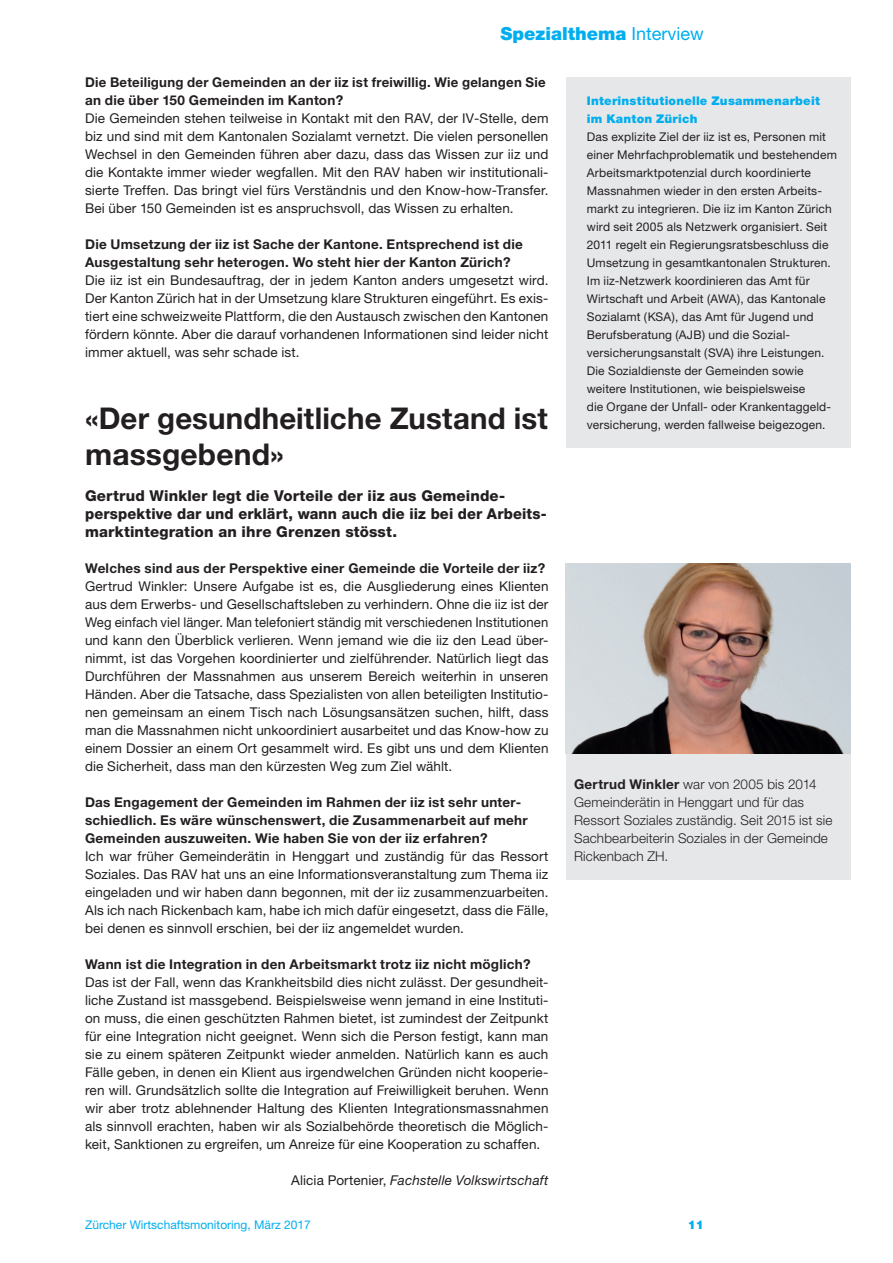
<style>
.page{position:relative;width:893px;height:1263px;background:#fff}
.page>*{position:absolute;margin:0;border:0;box-sizing:border-box;transform-origin:0 0}
._02_Artikeltitel{font:700 30px/36px "Helvetica Neue";letter-spacing:.005em;color:#231f20}
.Rubrikentitel_Roman{font:900 18px "Helvetica Neue";color:#00aeef}
._02_Lead{font:800 15px/18px "Helvetica Neue";letter-spacing:.01em;color:#231f20}
._02_Fliesstext{font:13.5px/18px "Helvetica Neue";letter-spacing:.01em;color:#231f20;text-align:justify}
._05_Frage{font:700 13.5px/18px "Helvetica Neue";letter-spacing:.02em;color:#231f20}
._05_Persönlich{font:300 13.5px/18px "Helvetica Neue";letter-spacing:.01em;color:#231f20}
._02_Autor{font:italic 13.5px "Helvetica Neue";letter-spacing:.01em;color:#231f20}
._04_Box_Text{font:12px/18px "Helvetica Neue";letter-spacing:.015em;color:#231f20}
._04_Box_Titel{font:900 12px/18px "Helvetica Neue";letter-spacing:.02em;color:#00aeef}
.t1{font:12px "Helvetica Neue";color:#00aeef}
.s1{font-weight:400}
.s2{font-style:normal}
.s3{font-weight:700}
</style>
<div class="page">
<div style="left:566px;top:753px;width:284px;height:126px;background:#e6e7e9"></div>
<div style="left:566px;top:77px;width:284px;height:370px;background:#e6e7e9"></div>
<img style="left:566px;top:563px;width:284px;height:190px">
<p class="Rubrikentitel_Roman" style="left:500px;top:23px;width:205px">Spezialthema <span class="s1">Interview</span></p>
<p class="_05_Frage" style="left:85px;top:73px;width:462px">Die Beteiligung der Gemeinden an der iiz ist freiwillig. Wie gelangen Sie an die über 150 Gemeinden im Kanton?</p>
<p class="_02_Fliesstext" style="left:85px;top:109px;width:465px">Die Gemeinden stehen teilweise in Kontakt mit den RAV, der IV-Stelle, dem biz und sind mit dem Kantonalen Sozialamt vernetzt. Die vielen personellen Wechsel in den Gemeinden führen aber dazu, dass das Wissen zur iiz und die Kontakte immer wieder wegfallen. Mit den RAV haben wir institutionali&shy;sierte Treffen. Das bringt viel fürs Verständnis und den Know-how-Transfer.<br>Bei über 150 Gemeinden ist es anspruchsvoll, das Wissen zu erhalten.</p>
<p class="_05_Frage" style="left:85px;top:235px;width:439px">Die Umsetzung der iiz ist Sache der Kantone. Entsprechend ist die<br>Ausgestaltung sehr heterogen. Wo steht hier der Kanton Zürich?</p>
<p class="_02_Fliesstext" style="left:85px;top:271px;width:465px">Die iiz ist ein Bundesauftrag, der in jedem Kanton anders umgesetzt wird.<br>Der Kanton Zürich hat in der Umsetzung klare Strukturen eingeführt. Es exis&shy;tiert eine schweizweite Plattform, die den Austausch zwischen den Kantonen fördern könnte. Aber die darauf vorhandenen Informationen sind leider nicht immer aktuell, was sehr schade ist.</p>
<p class="_02_Artikeltitel" style="left:85px;top:400px;width:464px">«Der gesundheitliche Zustand ist massgebend»</p>
<p class="_02_Lead" style="left:85px;top:487px;width:422px">Gertrud Winkler legt die Vorteile der iiz aus Gemeinde-</p>
<p class="_02_Lead" style="left:85px;top:505px;width:462px">perspektive dar und erklärt, wann auch die iiz bei der Arbeits&shy;marktintegration an ihre Grenzen stösst.</p>
<p class="_05_Frage" style="left:85px;top:559px;width:462px">Welches sind aus der Perspektive einer Gemeinde die Vorteile der iiz?</p>
<p class="_02_Fliesstext" style="left:85px;top:577px;width:465px">Gertrud Winkler: Unsere Aufgabe ist es, die Ausgliederung eines Klienten aus dem Erwerbs- und Gesellschaftsleben zu verhindern. Ohne die iiz ist der Weg einfach viel länger. Man telefoniert ständig mit verschiedenen Institutionen und kann den Überblick verlieren. Wenn jemand wie die iiz den Lead über&shy;nimmt, ist das Vorgehen koordinierter und zielführender. Natürlich liegt das Durchführen der Massnahmen aus unserem Bereich weiterhin in unseren Händen. Aber die Tatsache, dass Spezialisten von allen beteiligten Institutio&shy;nen gemeinsam an einem Tisch nach Lösungsansätzen suchen, hilft, dass man die Massnahmen nicht unkoordiniert ausarbeitet und das Know-how zu einem Dossier an einem Ort gesammelt wird. Es gibt uns und dem Klienten die Sicherheit, dass man den kürzesten Weg zum Ziel wählt.</p>
<p class="_05_Frage" style="left:85px;top:793px;width:444px">Das Engagement der Gemeinden im Rahmen der iiz ist sehr unter&shy;schiedlich. Es wäre wünschenswert, die Zusammenarbeit auf mehr<br>Gemeinden auszuweiten. Wie haben Sie von der iiz erfahren?</p>
<p class="_02_Fliesstext" style="left:85px;top:847px;width:465px">Ich war früher Gemeinderätin in Henggart und zuständig für das Ressort Soziales. Das RAV hat uns an eine Informationsveranstaltung zum Thema iiz eingeladen und wir haben dann begonnen, mit der iiz zusammenzuarbeiten.<br>Als ich nach Rickenbach kam, habe ich mich dafür eingesetzt, dass die Fälle, bei denen es sinnvoll erschien, bei der iiz angemeldet wurden.</p>
<p class="_05_Frage" style="left:85px;top:955px;width:447px">Wann ist die Integration in den Arbeitsmarkt trotz iiz nicht möglich?</p>
<p class="_02_Fliesstext" style="left:85px;top:973px;width:465px">Das ist der Fall, wenn das Krankheitsbild dies nicht zulässt. Der gesundheit&shy;liche Zustand ist massgebend. Beispielsweise wenn jemand in eine Instituti&shy;on muss, die einen geschützten Rahmen bietet, ist zumindest der Zeitpunkt für eine Integration nicht geeignet. Wenn sich die Person festigt, kann man sie zu einem späteren Zeitpunkt wieder anmelden. Natürlich kann es auch Fälle geben, in denen ein Klient aus irgendwelchen Gründen nicht kooperie&shy;ren will. Grundsätzlich sollte die Integration auf Freiwilligkeit beruhen. Wenn wir aber trotz ablehnender Haltung des Klienten Integrationsmassnahmen als sinnvoll erachten, haben wir als Sozialbehörde theoretisch die Möglich&shy;keit, Sanktionen zu ergreifen, um Anreize für eine Kooperation zu schaffen.</p>
<p class="_02_Autor" style="left:291px;top:1172px;width:259px"><span class="s2">Alicia Portenier,</span> Fachstelle Volkswirtschaft</p>
<p class="_04_Box_Titel" style="left:587px;top:92px;width:235px">Interinstitutionelle Zusammenarbeit im Kanton Zürich</p>
<p class="_04_Box_Text" style="left:587px;top:128px;width:252px">Das explizite Ziel der iiz ist es, Personen mit einer Mehrfachproblematik und bestehendem Arbeitsmarktpotenzial durch koordinierte Massnahmen wieder in den ersten Arbeits&shy;markt zu integrieren. Die iiz im Kanton Zürich wird seit 2005 als Netzwerk organisiert. Seit 2011 regelt ein Regierungsratsbeschluss die Umsetzung in gesamtkantonalen Strukturen.</p>
<p class="_04_Box_Text" style="left:587px;top:272px;width:240px">Im iiz-Netzwerk koordinieren das Amt für Wirtschaft und Arbeit (AWA), das Kantonale Sozialamt (KSA), das Amt für Jugend und Berufsberatung (AJB) und die Sozial&shy;versicherungsanstalt (SVA) ihre Leistungen.</p>
<p class="_04_Box_Text" style="left:587px;top:362px;width:220px">Die Sozialdienste der Gemeinden sowie weitere Institutionen, wie beispielsweise</p>
<p class="_04_Box_Text" style="left:587px;top:398px;width:246px">die Organe der Unfall- oder Krankentaggeld&shy;versicherung, werden fallweise beigezogen.</p>
<p class="_05_Persönlich" style="left:574px;top:775px;width:260px"><span class="s3">Gertrud Winkler</span> war von 2005 bis 2014<br>Gemeinderätin in Henggart und für das Ressort Soziales zuständig. Seit 2015 ist sie Sachbearbeiterin Soziales in der Gemeinde Rickenbach ZH.</p>
<p class="t1" style="left:85px;top:1218px;width:227px">Zürcher Wirtschaftsmonitoring, März 2017</p>
<p class="_04_Box_Titel" style="left:688px;top:1216px;width:18px">11</p>
</div>
